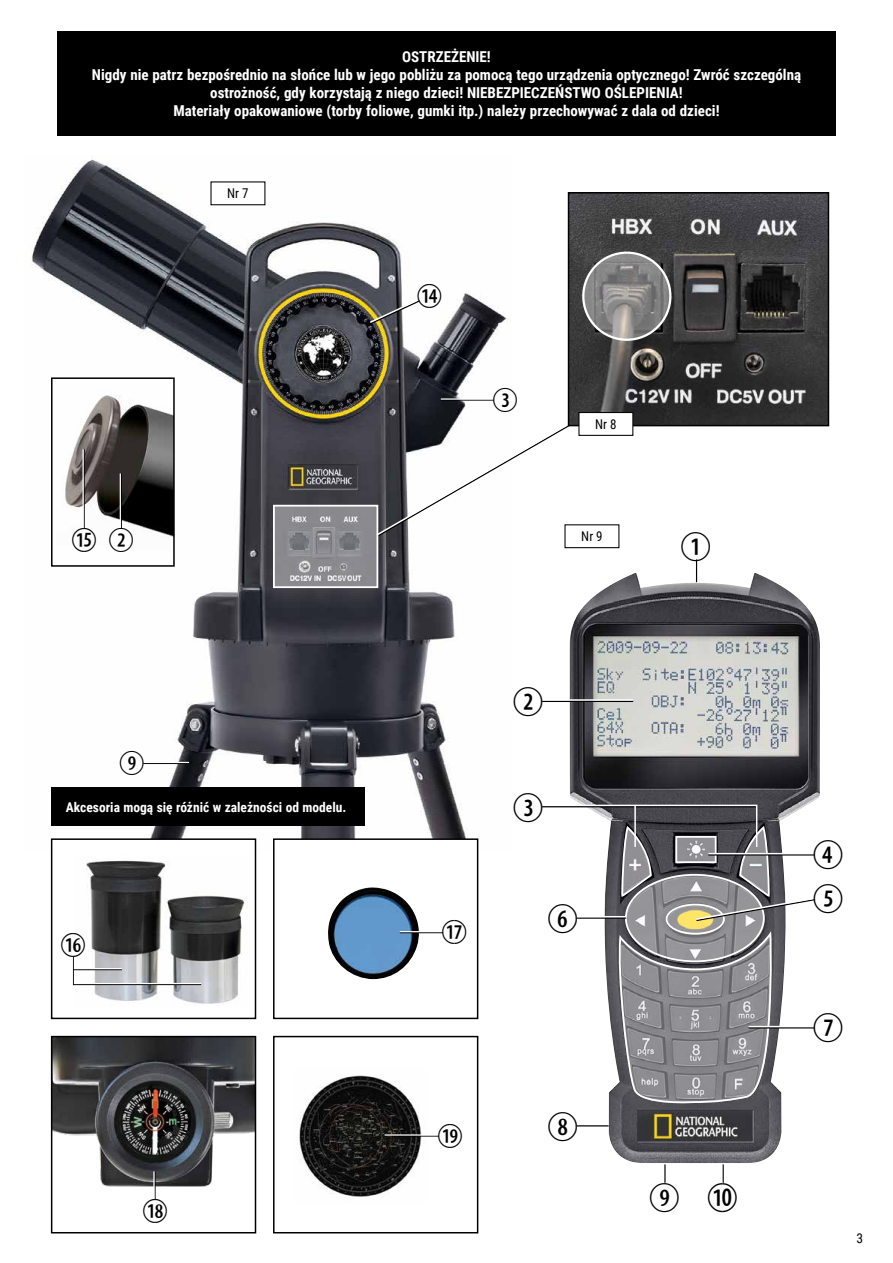
<style>
.page{position:relative;width:893px;height:1263px;background:#fff}
.page>*{position:absolute;margin:0;border:0;box-sizing:border-box;transform-origin:0 0}
.t1{font:37.95px "Combi Numerals Open";color:#000}
.t2{font:31.35px "Combi Numerals Open";color:#000}
.t3{font:700 15px/18px "Roboto Condensed";color:#fff;text-align:center}
.t4{font:700 15px "Roboto Condensed";color:#000}
.t5{font:700 13.5px "Roboto Condensed";color:#fff}
.t6{font:13.5px "Roboto Condensed";color:#000;scale:.96 1}
.t7{font:13.5px "Roboto Condensed";color:#000}
</style>
<div class="page">
<img style="left:32px;top:159px;width:479px;height:691px">
<div style="left:51px;top:787px;width:314px;height:39px;background:#000"></div>
<img style="left:569px;top:573px;width:251px;height:590px">
<svg style="left:626px;top:875px;width:138px;height:86px;fill:#949496"></svg>
<svg style="left:678px;top:839px;width:16px;height:21px"></svg>
<svg style="left:617px;top:934px;width:159px;height:171px"></svg>
<svg style="left:620px;top:825px;width:33px;height:71px"></svg>
<div style="left:675px;top:836px;width:42px;height:27px;border:2px solid #fff"></div>
<div style="left:666px;top:904px;width:59px;height:30px;border:2px solid #fff;border-radius:50%"></div>
<hr style="left:562px;top:917px;width:64px;height:2px;background:#000">
<hr style="left:562px;top:916px;width:64px;height:1px;background:#fff">
<div style="left:549px;top:904px;width:28px;height:27px;background:#fff;border-radius:50%"></div>
<svg style="left:694px;top:825px;width:126px;height:97px"></svg>
<div style="left:814px;top:884px;width:28px;height:27px;background:#fff;border-radius:50%"></div>
<hr style="left:540px;top:806px;width:217px;height:1px;background:#000">
<hr style="left:540px;top:805px;width:217px;height:1px;background:#fff">
<div style="left:515px;top:793px;width:27px;height:27px;background:#fff;border-radius:50%"></div>
<hr style="left:634px;top:806px;width:2px;height:41px;background:#fff">
<hr style="left:708px;top:854px;width:121px;height:1px;background:#000">
<hr style="left:708px;top:853px;width:121px;height:1px;background:#fff">
<div style="left:814px;top:840px;width:28px;height:28px;background:#fff;border-radius:50%"></div>
<hr style="left:756px;top:806px;width:1px;height:41px;background:#fff">
<hr style="left:749px;top:1027px;width:80px;height:1px;background:#000">
<hr style="left:749px;top:1026px;width:80px;height:1px;background:#fff">
<div style="left:814px;top:1013px;width:28px;height:28px;background:#fff;border-radius:50%"></div>
<hr style="left:540px;top:700px;width:93px;height:2px;background:#000">
<hr style="left:540px;top:699px;width:93px;height:2px;background:#fff">
<div style="left:515px;top:687px;width:27px;height:28px;background:#fff;border-radius:50%"></div>
<hr style="left:696px;top:544px;width:1px;height:38px;background:#000">
<hr style="left:694px;top:544px;width:2px;height:38px;background:#fff">
<div style="left:682px;top:532px;width:28px;height:27px;background:#fff;border-radius:50%"></div>
<hr style="left:441px;top:399px;width:62px;height:2px;background:#000">
<hr style="left:441px;top:398px;width:62px;height:2px;background:#fff">
<div style="left:494px;top:388px;width:22px;height:23px;background:#fff;border-radius:50%"></div>
<img style="left:54px;top:1039px;width:199px;height:148px">
<div style="left:51px;top:1036px;width:205px;height:197px;border:2px solid #000"></div>
<div style="left:52px;top:839px;width:203px;height:179px;background:#fff"></div>
<img style="left:74px;top:860px;width:171px;height:144px">
<div style="left:51px;top:838px;width:205px;height:181px;border:2px solid #000"></div>
<div style="left:274px;top:839px;width:204px;height:179px;background:#fff"></div>
<img style="left:328px;top:887px;width:95px;height:92px">
<div style="left:273px;top:838px;width:205px;height:181px;border:2px solid #000"></div>
<hr style="left:400px;top:932px;width:55px;height:1px;background:#000">
<hr style="left:400px;top:931px;width:55px;height:1px;background:#fff">
<div style="left:443px;top:921px;width:23px;height:22px;background:#fff;border-radius:50%"></div>
<hr style="left:73px;top:969px;width:49px;height:1px;background:#000">
<hr style="left:73px;top:968px;width:49px;height:1px;background:#fff">
<hr style="left:73px;top:984px;width:128px;height:1px;background:#000">
<hr style="left:73px;top:983px;width:128px;height:1px;background:#fff">
<hr style="left:73px;top:949px;width:1px;height:36px;background:#000">
<div style="left:62px;top:933px;width:23px;height:23px;background:#fff;border-radius:50%"></div>
<hr style="left:154px;top:1171px;width:2px;height:33px;background:#000">
<hr style="left:153px;top:1171px;width:2px;height:33px;background:#fff">
<div style="left:144px;top:1200px;width:23px;height:22px;background:#fff;border-radius:50%"></div>
<img style="left:54px;top:380px;width:118px;height:184px">
<div style="left:51px;top:377px;width:124px;height:190px;border:2px solid #000"></div>
<hr style="left:83px;top:449px;width:2px;height:84px;background:#000">
<hr style="left:83px;top:449px;width:1px;height:84px;background:#fff">
<div style="left:73px;top:529px;width:23px;height:22px;background:#fff;border-radius:50%"></div>
<hr style="left:121px;top:473px;width:1px;height:60px;background:#000">
<hr style="left:120px;top:473px;width:1px;height:60px;background:#fff">
<div style="left:110px;top:529px;width:23px;height:22px;background:#fff;border-radius:50%"></div>
<svg style="left:375px;top:406px;width:203px;height:132px"></svg>
<img style="left:571px;top:195px;width:255px;height:228px">
<div style="left:568px;top:192px;width:261px;height:234px;border:2px solid #000"></div>
<div style="left:579px;top:412px;width:54px;height:23px;background:#fff"></div>
<div style="left:578px;top:412px;width:55px;height:24px;border:1px solid #000"></div>
<svg style="left:368px;top:294px;width:61px;height:31px"></svg>
<div style="left:418px;top:284px;width:23px;height:23px;background:#fff;border-radius:50%"></div>
<hr style="left:562px;top:1125px;width:47px;height:1px;background:#000">
<hr style="left:562px;top:1124px;width:47px;height:1px;background:#fff">
<div style="left:549px;top:1112px;width:28px;height:27px;background:#fff;border-radius:50%"></div>
<hr style="left:664px;top:1164px;width:2px;height:39px;background:#000">
<div style="left:651px;top:1183px;width:27px;height:27px;background:#fff;border-radius:50%"></div>
<hr style="left:722px;top:1164px;width:2px;height:39px;background:#000">
<div style="left:709px;top:1183px;width:27px;height:27px;background:#fff;border-radius:50%"></div>
<div style="left:565px;top:525px;width:54px;height:23px;background:#fff"></div>
<div style="left:564px;top:524px;width:55px;height:24px;border:1px solid #000"></div>
<svg style="left:276px;top:508px;width:99px;height:77px;fill:#8b8a8e"></svg>
<div style="left:273px;top:505px;width:105px;height:83px;border:2px solid #fff"></div>
<div style="left:211px;top:182px;width:54px;height:23px;background:#fff"></div>
<div style="left:210px;top:181px;width:55px;height:24px;border:1px solid #000"></div>
<hr style="left:130px;top:763px;width:59px;height:1px;background:#000">
<hr style="left:130px;top:762px;width:59px;height:1px;background:#fff">
<div style="left:121px;top:751px;width:22px;height:23px;background:#fff;border-radius:50%"></div>
<svg style="left:584px;top:253px;width:86px;height:87px"></svg>
<div style="left:57px;top:31px;width:779px;height:105px;background:#000"></div>
<img style="left:299px;top:1075px;width:128px;height:122px">
<div style="left:273px;top:1036px;width:205px;height:197px;border:2px solid #000"></div>
<hr style="left:385px;top:1135px;width:66px;height:1px;background:#000">
<hr style="left:385px;top:1134px;width:66px;height:1px;background:#fff">
<div style="left:439px;top:1124px;width:23px;height:23px;background:#fff;border-radius:50%"></div>
<p class="t3" style="left:92px;top:47px;width:711px">OSTRZEŻENIE!<br>Nigdy nie patrz bezpośrednio na słońce lub w jego pobliżu za pomocą tego urządzenia optycznego! Zwróć szczególną ostrożność, gdy korzystają z niego dzieci! NIEBEZPIECZEŃSTWO OŚLEPIENIA!<br>Materiały opakowaniowe (torby foliowe, gumki itp.) należy przechowywać z dala od dzieci!</p>
<p class="t6" style="left:227px;top:184px;width:24px">Nr 7</p>
<h2 class="t2" style="left:72px;top:522px;width:63px">1% C</h2>
<h2 class="t2" style="left:417px;top:278px;width:26px">1$</h2>
<h2 class="t2" style="left:493px;top:382px;width:26px">D</h2>
<p class="t6" style="left:595px;top:415px;width:24px">Nr 8</p>
<p class="t4" style="left:569px;top:527px;width:39px">Rys. 9</p>
<p class="t6" style="left:581px;top:527px;width:24px">Nr 9</p>
<h1 class="t1" style="left:681px;top:525px;width:31px">B</h1>
<h2 class="t2" style="left:119px;top:745px;width:26px">J</h2>
<p class="t5" style="left:66px;top:797px;width:282px">Akcesoria mogą się różnić w zależności od modelu.</p>
<h2 class="t2" style="left:61px;top:927px;width:26px">1^</h2>
<h2 class="t2" style="left:143px;top:1193px;width:26px">1*</h2>
<h2 class="t2" style="left:442px;top:914px;width:26px">1&amp;</h2>
<h1 class="t1" style="left:513px;top:680px;width:31px">c</h1>
<h1 class="t1" style="left:513px;top:785px;width:31px">d</h1>
<h1 class="t1" style="left:548px;top:897px;width:31px">g</h1>
<h2 class="t2" style="left:438px;top:1117px;width:26px">1(</h2>
<h1 class="t1" style="left:548px;top:1105px;width:31px">i</h1>
<h1 class="t1" style="left:649px;top:1175px;width:90px">J 1)</h1>
<h1 class="t1" style="left:813px;top:833px;width:31px">E</h1>
<h1 class="t1" style="left:813px;top:876px;width:31px">F</h1>
<h1 class="t1" style="left:813px;top:1006px;width:31px">h</h1>
<p class="t7" style="left:856px;top:1228px;width:8px">3</p>
</div>
